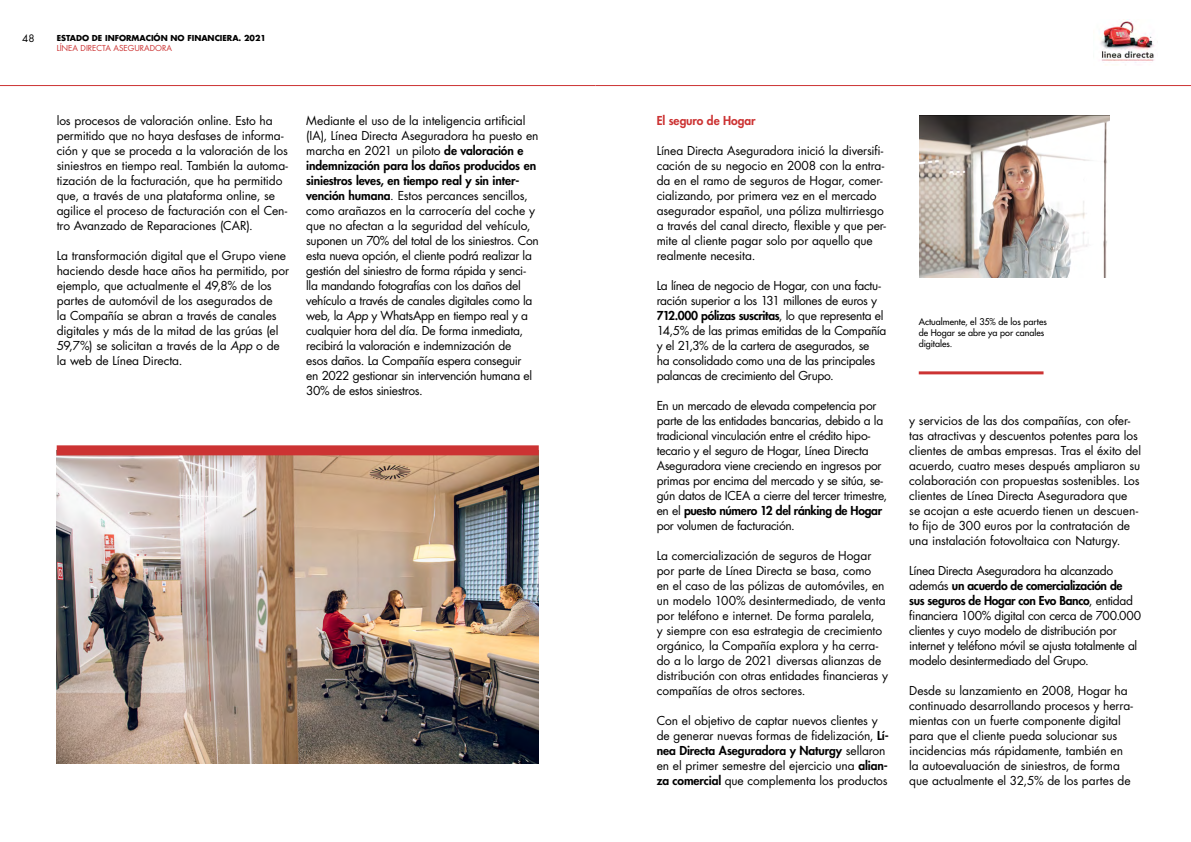
<style>
.page{position:relative;width:1191px;height:842px;background:#fff}
.page>*{position:absolute;margin:0;border:0;box-sizing:border-box;transform-origin:0 0}
.t1{font:12px/15px "Futura Std";letter-spacing:-.015em;color:#000}
.t2{font:800 12px "Futura Std";letter-spacing:-.005em;color:#c33}
.t3{font:10px "Futura Std";color:#000}
.t4{font:500 9px/11px "Futura Std";color:#000}
.t5{font:700 8px "Futura Std";color:#000}
.t6{font:8px "Futura Std";color:#c33}
.s1{font-style:italic}
.s2{font-weight:800}
</style>
<div class="page">
<img style="left:1100px;top:21px;width:55px;height:42px">
<img style="left:57px;top:455px;width:482px;height:309px">
<img style="left:919px;top:115px;width:190px;height:162px">
<hr style="left:918px;top:371px;width:125px;height:3px;background:#c33">
<div style="left:57px;top:445px;width:482px;height:10px;background:#c33"></div>
<hr style="left:0;top:85px;width:595px;height:1px;background:#c33">
<hr style="left:595px;top:85px;width:596px;height:1px;background:#c33">
<p class="t3" style="left:22px;top:32px;width:14px">48</p>
<p class="t5" style="left:57px;top:33px;width:211px">ESTADO DE INFORMACIÓN NO FINANCIERA. 2021</p>
<p class="t6" style="left:57px;top:43px;width:117px">LÍNEA DIRECTA ASEGURADORA</p>
<p class="t1" style="left:57px;top:113px;width:233px">los procesos de valoración online. Esto ha permitido que no haya desfases de informa&shy;ción y que se proceda a la valoración de los siniestros en tiempo real. También la automa&shy;tización de la facturación, que ha permitido que, a través de una plataforma online, se agilice el proceso de facturación con el Cen&shy;tro Avanzado de Reparaciones (CAR).</p>
<p class="t1" style="left:57px;top:248px;width:234px">La transformación digital que el Grupo viene haciendo desde hace años ha permitido, por ejemplo, que actualmente el 49,8% de los partes de automóvil de los asegurados de<br>la Compañía se abran a través de canales digitales y más de la mitad de las grúas (el 59,7%) se solicitan a través de la <span class="s1">App</span> o de la web de Línea Directa.</p>
<p class="t1" style="left:306px;top:113px;width:234px">Mediante el uso de la inteligencia artificial (IA), Línea Directa Aseguradora ha puesto en marcha en 2021 un piloto <span class="s2">de valoración e indemnización para los daños producidos en siniestros leves, en tiempo real y sin inter&shy;vención humana</span>. Estos percances sencillos, como arañazos en la carrocería del coche y que no afectan a la seguridad del vehículo, suponen un 70% del total de los siniestros. Con esta nueva opción, el cliente podrá realizar la gestión del siniestro de forma rápida y senci&shy;lla mandando fotografías con los daños del vehículo a través de canales digitales como la web, la <span class="s1">App</span> y WhatsApp en tiempo real y a cualquier hora del día. De forma inmediata, recibirá la valoración e indemnización de<br>esos daños. La Compañía espera conseguir<br>en 2022 gestionar sin intervención humana el 30% de estos siniestros.</p>
<p class="t2" style="left:656px;top:113px;width:100px">El seguro de Hogar</p>
<p class="t1" style="left:656px;top:143px;width:231px">Línea Directa Aseguradora inició la diversifi&shy;cación de su negocio en 2008 con la entra&shy;da en el ramo de seguros de Hogar, comer&shy;cializando, por primera vez en el mercado asegurador español, una póliza multirriesgo a través del canal directo, flexible y que per&shy;mite al cliente pagar solo por aquello que realmente necesita.</p>
<p class="t1" style="left:656px;top:278px;width:231px">La línea de negocio de Hogar, con una factu&shy;ración superior a los 131 millones de euros y <span class="s2">712.000 pólizas suscritas</span>, lo que representa el 14,5% de las primas emitidas de la Compañía y el 21,3% de la cartera de asegurados, se<br>ha consolidado como una de las principales palancas de crecimiento del Grupo.</p>
<p class="t1" style="left:656px;top:398px;width:232px">En un mercado de elevada competencia por parte de las entidades bancarias, debido a la tradicional vinculación entre el crédito hipo&shy;tecario y el seguro de Hogar, Línea Directa Aseguradora viene creciendo en ingresos por primas por encima del mercado y se sitúa, se&shy;gún datos de ICEA a cierre del tercer trimestre, en el <span class="s2">puesto número 12 del ránking de Hogar </span>por volumen de facturación.</p>
<p class="t1" style="left:656px;top:548px;width:233px">La comercialización de seguros de Hogar por parte de Línea Directa se basa, como<br>en el caso de las pólizas de automóviles, en un modelo 100% desintermediado, de venta por teléfono e internet. De forma paralela,<br>y siempre con esa estrategia de crecimiento orgánico, la Compañía explora y ha cerra&shy;do a lo largo de 2021 diversas alianzas de distribución con otras entidades financieras y compañías de otros sectores.</p>
<p class="t1" style="left:656px;top:713px;width:233px">Con el objetivo de captar nuevos clientes y de generar nuevas formas de fidelización, <span class="s2">Lí&shy;nea Directa Aseguradora y Naturgy</span> sellaron en el primer semestre del ejercicio una <span class="s2">alian&shy;za comercial</span> que complementa los productos</p>
<p class="t4" style="left:918px;top:316px;width:130px">Actualmente, el 35% de los partes de Hogar se abre ya por canales digitales.</p>
<p class="t1" style="left:909px;top:413px;width:233px">y servicios de las dos compañías, con ofer&shy;tas atractivas y descuentos potentes para los clientes de ambas empresas. Tras el éxito del acuerdo, cuatro meses después ampliaron su colaboración con propuestas sostenibles. Los clientes de Línea Directa Aseguradora que se acojan a este acuerdo tienen un descuen&shy;to fijo de 300 euros por la contratación de una instalación fotovoltaica con Naturgy.</p>
<p class="t1" style="left:909px;top:563px;width:233px">Línea Directa Aseguradora ha alcanzado además <span class="s2">un acuerdo de comercialización de<br>sus seguros de Hogar con Evo Banco</span>, entidad financiera 100% digital con cerca de 700.000 clientes y cuyo modelo de distribución por internet y teléfono móvil se ajusta totalmente al modelo desintermediado del Grupo.</p>
<p class="t1" style="left:909px;top:683px;width:225px">Desde su lanzamiento en 2008, Hogar ha continuado desarrollando procesos y herra&shy;mientas con un fuerte componente digital para que el cliente pueda solucionar sus incidencias más rápidamente, también en la autoevaluación de siniestros, de forma que actualmente el 32,5% de los partes de</p>
</div>
